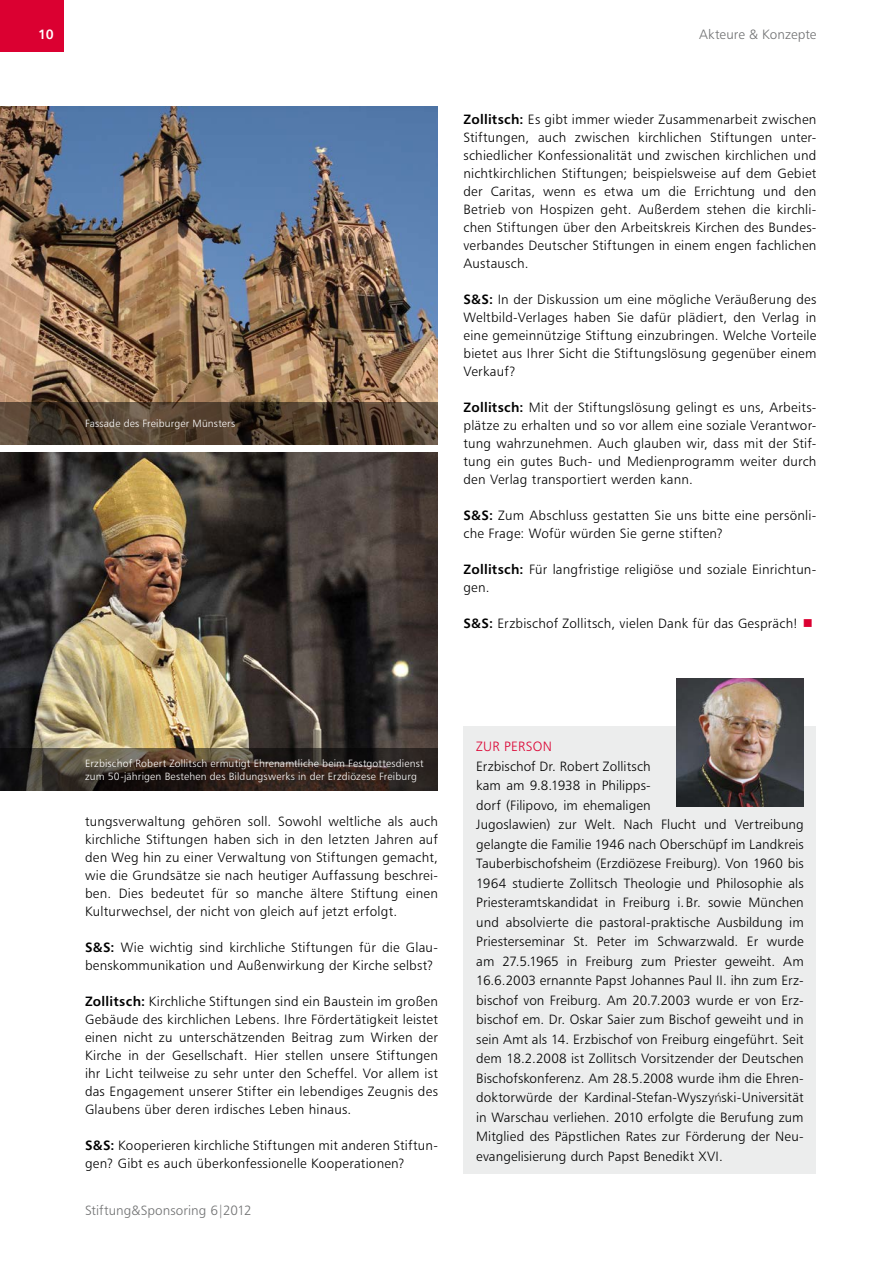
<style>
.page{position:relative;width:893px;height:1263px;background:#fff}
.page>*{position:absolute;margin:0;border:0;box-sizing:border-box;transform-origin:0 0}
.t1{font:13.5px/18px "Humanist 777 BT Light B";letter-spacing:.01em;color:#000;text-align:justify}
.t2{font:13.5px "Humanist 777 BT Light B";letter-spacing:.005em;color:#707172}
.t3{font:13.5px "Humanist 777 BT Light B";color:#db0031}
.t4{font:13.5px "Humanist 777 BT Bold B";color:#fff}
.t5{font:10.5px/12.6px "Humanist 777 BT Light B";letter-spacing:.015em;color:#fff}
.s1{font-family:"Humanist 777 BT Bold B"}
.s2{color:#db0031}
.s3{font-family:"Myriad Pro";font-weight:300}
</style>
<div class="page">
<div style="left:463px;top:726px;width:353px;height:448px;background:#eceded"></div>
<img style="left:676px;top:678px;width:128px;height:129px">
<img style="left:0;top:106px;width:438px;height:296px">
<img style="left:0;top:453px;width:438px;height:295px">
<svg style="left:0;top:748px;width:438px;height:43px;background:#342b24"></svg>
<svg style="left:0;top:402px;width:438px;height:42px;background:#4c3c2c"></svg>
<div style="left:0;top:0;width:64px;height:51px;background:#db0031"></div>
<p class="t4" style="left:38px;top:26px;width:17px">10</p>
<p class="t5" style="left:85px;top:417px;width:152px">Fassade des Freiburger Münsters</p>
<p class="t2" style="left:699px;top:26px;width:119px">Akteure &amp; Konzepte</p>
<p class="t1" style="left:463px;top:110px;width:354px"><span class="s1">Zollitsch:</span> Es gibt immer wieder Zusammenarbeit zwischen Stiftungen, auch zwischen kirchlichen Stiftungen unter&shy;schiedlicher Konfessionalität und zwischen kirchlichen und nichtkirchlichen Stiftungen; beispielsweise auf dem Gebiet der Caritas, wenn es etwa um die Errichtung und den Betrieb von Hospizen geht. Außerdem stehen die kirchli&shy;chen Stiftungen über den Arbeitskreis Kirchen des Bundes&shy;verbandes Deutscher Stiftungen in einem engen fachlichen Austausch.</p>
<p class="t1" style="left:463px;top:290px;width:354px"><span class="s1">S&amp;S:</span> In der Diskussion um eine mögliche Veräußerung des Weltbild-Verlages haben Sie dafür plädiert, den Verlag in eine gemeinnützige Stiftung einzubringen. Welche Vorteile bietet aus Ihrer Sicht die Stiftungslösung gegenüber einem Verkauf?</p>
<p class="t1" style="left:463px;top:398px;width:354px"><span class="s1">Zollitsch:</span> Mit der Stiftungslösung gelingt es uns, Arbeits&shy;plätze zu erhalten und so vor allem eine soziale Verantwor&shy;tung wahrzunehmen. Auch glauben wir, dass mit der Stif&shy;tung ein gutes Buch- und Medienprogramm weiter durch den Verlag transportiert werden kann.</p>
<p class="t1" style="left:463px;top:506px;width:354px"><span class="s1">S&amp;S:</span> Zum Abschluss gestatten Sie uns bitte eine persönli&shy;che Frage: Wofür würden Sie gerne stiften?</p>
<p class="t1" style="left:463px;top:560px;width:354px"><span class="s1">Zollitsch:</span> Für langfristige religiöse und soziale Einrichtun&shy;gen.</p>
<p class="t1" style="left:463px;top:614px;width:351px"><span class="s1">S&amp;S:</span> Erzbischof Zollitsch, vielen Dank für das Gespräch! <span class="s2">■</span></p>
<p class="t5" style="left:85px;top:757px;width:340px">Erzbischof Robert Zollitsch ermutigt Ehrenamtliche beim Festgottesdienst zum 50-jährigen Bestehen des Bildungswerks in der Erzdiözese Freiburg</p>
<p class="t1" style="left:85px;top:812px;width:354px">tungsverwaltung gehören soll. Sowohl weltliche als auch kirchliche Stiftungen haben sich in den letzten Jahren auf den Weg hin zu einer Verwaltung von Stiftungen gemacht, wie die Grundsätze sie nach heutiger Auffassung beschrei&shy;ben. Dies bedeutet für so manche ältere Stiftung einen Kulturwechsel, der nicht von gleich auf jetzt erfolgt.</p>
<p class="t1" style="left:85px;top:938px;width:354px"><span class="s1">S&amp;S:</span> Wie wichtig sind kirchliche Stiftungen für die Glau&shy;benskommunikation und Außenwirkung der Kirche selbst?</p>
<p class="t1" style="left:85px;top:992px;width:354px"><span class="s1">Zollitsch:</span> Kirchliche Stiftungen sind ein Baustein im großen Gebäude des kirchlichen Lebens. Ihre Fördertätigkeit leistet einen nicht zu unterschätzenden Beitrag zum Wirken der Kirche in der Gesellschaft. Hier stellen unsere Stiftungen ihr Licht teilweise zu sehr unter den Scheffel. Vor allem ist das Engagement unserer Stifter ein lebendiges Zeugnis des Glaubens über deren irdisches Leben hinaus.</p>
<p class="t1" style="left:85px;top:1136px;width:354px"><span class="s1">S&amp;S:</span> Kooperieren kirchliche Stiftungen mit anderen Stiftun&shy;gen? Gibt es auch überkonfessionelle Kooperationen?</p>
<p class="t2" style="left:85px;top:1202px;width:168px">Stiftung&amp;Sponsoring 6|2012</p>
<p class="t3" style="left:476px;top:738px;width:9px">zur</p>
<p class="t3" style="left:504px;top:738px;width:16px">Person</p>
<p class="t1" style="left:476px;top:756px;width:329px;line-height:19.5px;text-align:left">Erzbischof Dr. Robert Zollitsch<br>kam am 9.8.1938 in Philipps-<br>dorf (Filipovo, im ehemaligen<br>Jugoslawien) zur Welt. Nach Flucht und Vertreibung gelangte die Familie 1946 nach Oberschüpf im Landkreis Tauberbischofsheim (Erzdiözese Freiburg). Von 1960 bis 1964 studierte Zollitsch Theologie und Philosophie als Priesteramtskandidat in Freiburg i.Br. sowie München und absolvierte die pastoral-praktische Ausbildung im Priesterseminar St. Peter im Schwarzwald. Er wurde am 27.5.1965 in Freiburg zum Priester geweiht. Am 16.6.2003 ernannte Papst Johannes Paul II. ihn zum Erz&shy;bischof von Freiburg. Am 20.7.2003 wurde er von Erz&shy;bischof em. Dr. Oskar Saier zum Bischof geweiht und in sein Amt als 14. Erzbischof von Freiburg eingeführt. Seit dem 18.2.2008 ist Zollitsch Vorsitzender der Deutschen Bischofskonferenz. Am 28.5.2008 wurde ihm die Ehren&shy;doktorwürde der Kardinal-Stefan-Wyszy<span class="s3">ń</span>ski-Universität in Warschau verliehen. 2010 erfolgte die Berufung zum Mitglied des Päpstlichen Rates zur Förderung der Neu&shy;evangelisierung durch Papst Benedikt XVI.</p>
</div>
